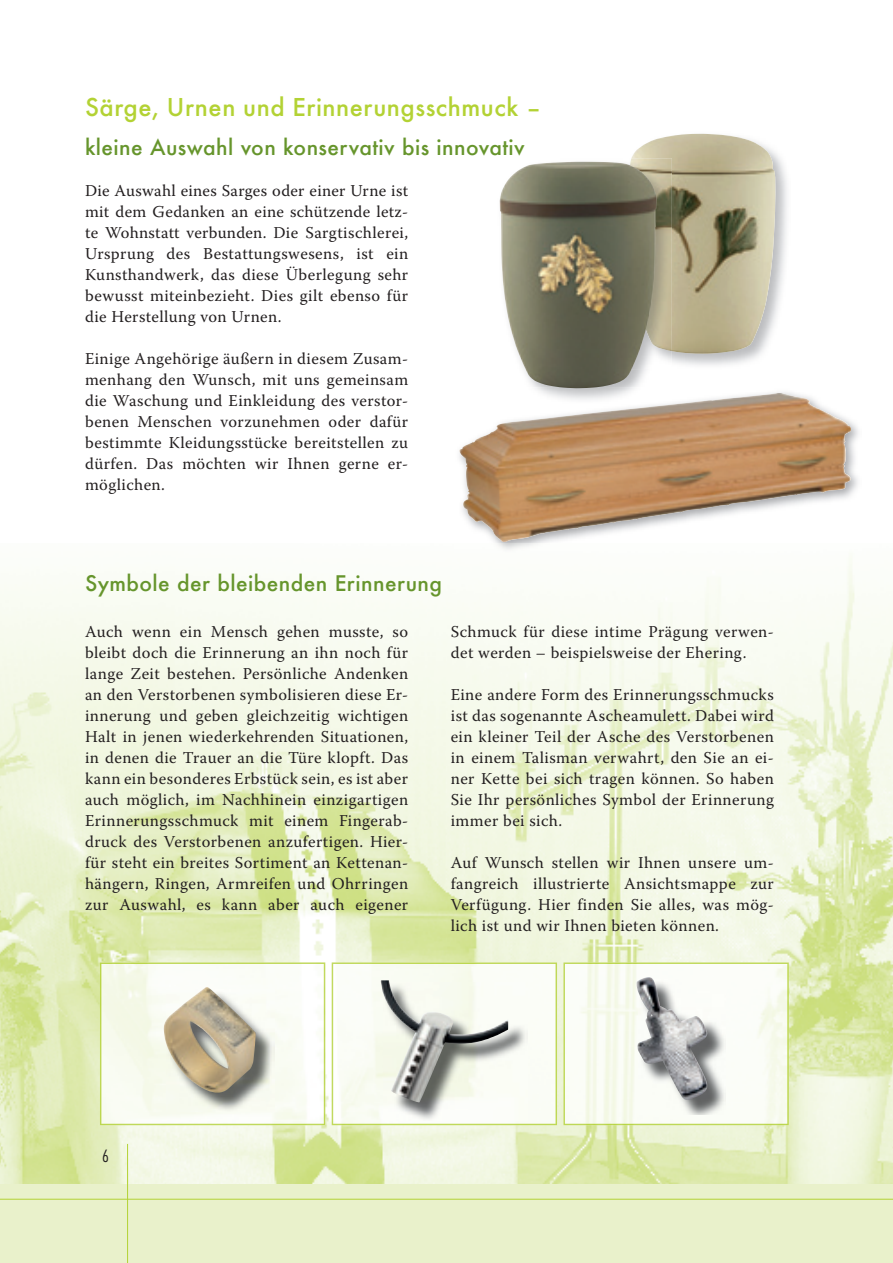
<style>
.page{position:relative;width:893px;height:1263px;background:#fff}
.page>*{position:absolute;margin:0;border:0;box-sizing:border-box;transform-origin:0 0}
.t1{font:500 27px "Futura TOT";letter-spacing:.02em;color:#b3d234}
.t2{font:500 21px "Futura";letter-spacing:.02em;color:#66952c}
.t3{font:16.5px/21px "Warnock Pro";letter-spacing:.025em;color:#231f20;text-align:justify}
.t4{font:300 condensed 16.5px "Futura";color:#231f20}
</style>
<div class="page">
<img style="left:0;top:556px;width:893px;height:628px">
<img style="left:100px;top:962px;width:225px;height:163px">
<img style="left:332px;top:962px;width:225px;height:163px">
<img style="left:563px;top:962px;width:226px;height:163px">
<img style="left:166px;top:989px;width:109px;height:122px">
<img style="left:162px;top:987px;width:94px;height:111px">
<img style="left:383px;top:982px;width:144px;height:139px">
<img style="left:380px;top:980px;width:128px;height:123px">
<img style="left:639px;top:979px;width:87px;height:136px">
<img style="left:635px;top:977px;width:75px;height:123px">
<div style="left:0;top:1184px;width:893px;height:79px;background:#e9f1cb"></div>
<hr style="left:0;top:1199px;width:893px;height:1px;background:#b3d234">
<hr style="left:127px;top:1144px;width:1px;height:119px;background:#b3d234">
<img style="left:457px;top:393px;width:394px;height:149px">
<img style="left:672px;top:133px;width:115px;height:232px">
<img style="left:631px;top:134px;width:144px;height:220px">
<img style="left:496px;top:161px;width:176px;height:243px">
<img style="left:625px;top:161px;width:47px;height:208px">
<img style="left:628px;top:158px;width:44px;height:193px">
<img style="left:500px;top:162px;width:156px;height:226px">
<h1 class="t1" style="left:85px;top:92px;width:458px">Särge, Urnen und Erinnerungsschmuck –</h1>
<p class="t2" style="left:85px;top:133px;width:441px">kleine Auswahl von konservativ bis innovativ</p>
<p class="t3" style="left:85px;top:179px;width:325px">Die Auswahl eines Sarges oder einer Urne ist mit dem Gedanken an eine schützende letz&shy;te Wohnstatt verbunden. Die Sargtischlerei, Ursprung des Bestattungswesens, ist ein Kunsthandwerk, das diese Überlegung sehr bewusst miteinbezieht. Dies gilt ebenso für die Herstellung von Urnen.</p>
<p class="t3" style="left:85px;top:347px;width:325px">Einige Angehörige äußern in diesem Zusam&shy;menhang den Wunsch, mit uns gemeinsam die Waschung und Einkleidung des verstor&shy;benen Menschen vorzunehmen oder dafür bestimmte Kleidungsstücke bereitstellen zu dürfen. Das möchten wir Ihnen gerne er&shy;möglichen.</p>
<p class="t2" style="left:85px;top:569px;width:359px">Symbole der bleibenden Erinnerung</p>
<p class="t3" style="left:85px;top:620px;width:325px">Auch wenn ein Mensch gehen musste, so bleibt doch die Erinnerung an ihn noch für lange Zeit bestehen. Persönliche Andenken an den Verstorbenen symbolisieren diese Er&shy;innerung und geben gleichzeitig wichtigen Halt in jenen wiederkehrenden Situationen, in denen die Trauer an die Türe klopft. Das kann ein besonderes Erbstück sein, es ist aber auch möglich, im Nachhinein einzigartigen Erinnerungsschmuck mit einem Fingerab&shy;druck des Verstorbenen anzufertigen. Hier&shy;für steht ein breites Sortiment an Kettenan&shy;hängern, Ringen, Armreifen und Ohrringen zur Auswahl, es kann aber auch eigener</p>
<p class="t3" style="left:451px;top:620px;width:325px">Schmuck für diese intime Prägung verwen&shy;det werden – beispielsweise der Ehering.</p>
<p class="t3" style="left:451px;top:683px;width:325px">Eine andere Form des Erinnerungsschmucks ist das sogenannte Ascheamulett. Dabei wird ein kleiner Teil der Asche des Verstorbenen in einem Talisman verwahrt, den Sie an ei&shy;ner Kette bei sich tragen können. So haben Sie Ihr persönliches Symbol der Erinnerung immer bei sich.</p>
<p class="t3" style="left:451px;top:851px;width:325px">Auf Wunsch stellen wir Ihnen unsere um&shy;fangreich illustrierte Ansichtsmappe zur Verfügung. Hier finden Sie alles, was mög&shy;lich ist und wir Ihnen bieten können.</p>
<p class="t4" style="left:102px;top:1145px;width:8px">6</p>
</div>
